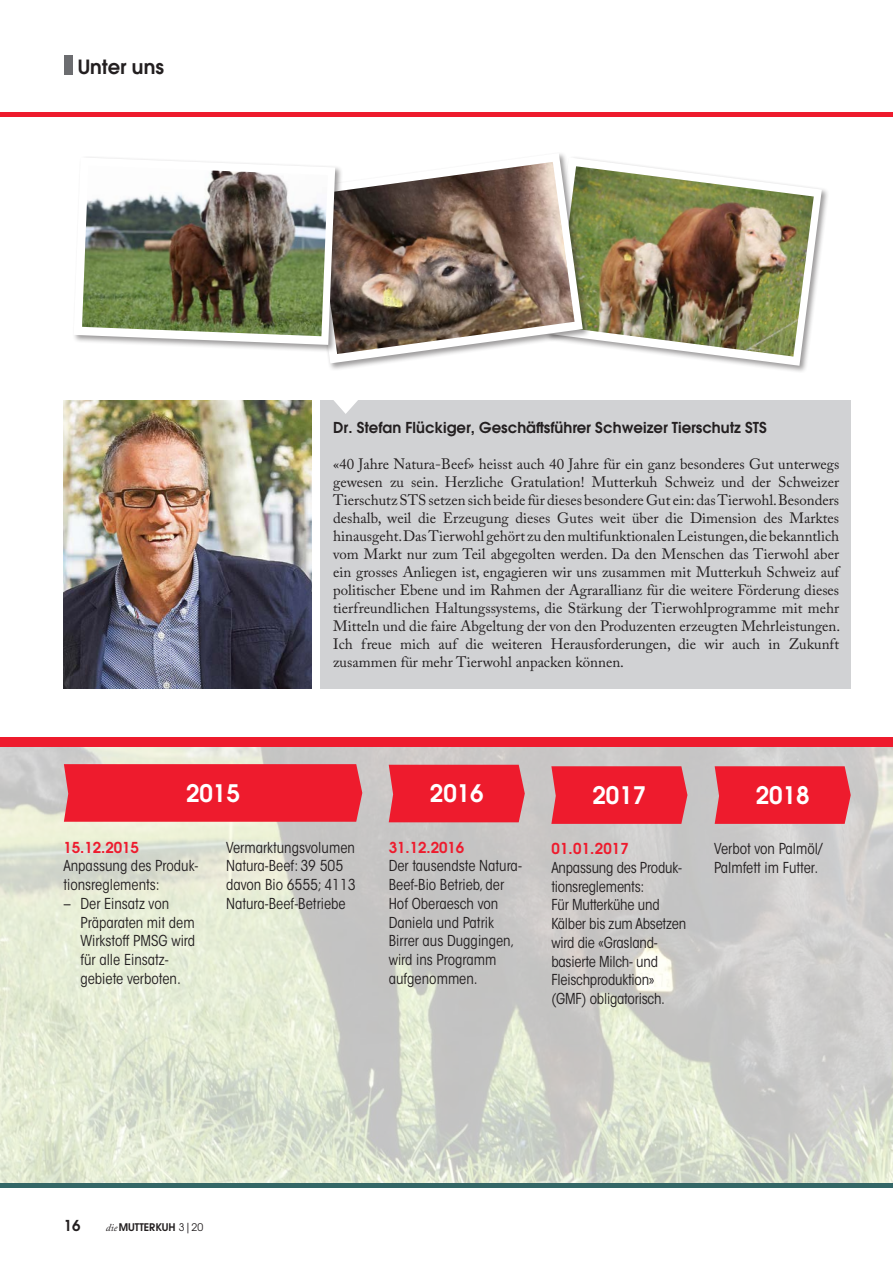
<style>
.page{position:relative;width:893px;height:1263px;background:#fff}
.page>*{position:absolute;margin:0;border:0;box-sizing:border-box;transform-origin:0 0}
.t1{font:600 24px "ITC Avant Garde Std";color:#fff}
.t2{font:600 19.5px "ITC Avant Garde Std";color:#231f20}
.t3{font:15px/18px "Adobe Caslon Pro";color:#231f20;text-align:justify}
.t4{font:condensed 15px/18.8px "ITC Avant Garde Std";color:#231f20}
.t5{font:600 15px "ITC Avant Garde Std";color:#231f20}
.t6{font:600 15px "ITC Avant Garde Std";color:#ee1b2d}
.t7{font:600 10.5px "ITC Avant Garde Std";color:#231f20}
.s1{font-family:"Adobe Caslon Pro";font-weight:400;font-style:italic}
.s2{font-weight:400}
</style>
<div class="page">
<div style="left:545px;top:156px;width:285px;height:218px;background:#231f20;opacity:.45"></div>
<svg style="left:591px;top:157px;width:231px;height:209px"></svg>
<img style="left:591px;top:166px;width:223px;height:191px">
<div style="left:305px;top:151px;width:286px;height:221px;background:#231f20;opacity:.45"></div>
<svg style="left:306px;top:153px;width:277px;height:210px"></svg>
<img style="left:315px;top:162px;width:260px;height:192px">
<div style="left:72px;top:156px;width:272px;height:197px;background:#231f20;opacity:.45"></div>
<svg style="left:74px;top:157px;width:261px;height:188px"></svg>
<img style="left:82px;top:166px;width:246px;height:170px">
<div style="left:64px;top:55px;width:8px;height:19px;background:#6c6d70"></div>
<hr style="left:0;top:113px;width:893px;height:4px;background:#ee1b2d">
<img style="left:0;top:747px;width:893px;height:437px">
<svg style="left:551px;top:766px;width:136px;height:58px;background:#ec2233"></svg>
<svg style="left:715px;top:766px;width:136px;height:58px;background:#ec2234"></svg>
<div style="left:0;top:737px;width:893px;height:10px;background:#ee1b2d"></div>
<hr style="left:0;top:1184px;width:893px;height:4px;background:#366">
<img style="left:64px;top:401px;width:248px;height:288px">
<div style="left:320px;top:401px;width:530px;height:288px;background:#d1d2d4"></div>
<svg style="left:333px;top:400px;width:25px;height:14px"></svg>
<div style="left:389px;top:765px;width:136px;height:57px;background:#ee1b2d"></div>
<div style="left:64px;top:764px;width:298px;height:58px;background:#ee1b2d"></div>
<p class="t2" style="left:78px;top:55px;width:88px">Unter uns</p>
<p class="t5" style="left:333px;top:418px;width:435px">Dr. Stefan Flückiger, Geschäftsführer Schweizer Tierschutz STS</p>
<p class="t3" style="left:333px;top:455px;width:509px">«40 Jahre Natura-Beef» heisst auch 40 Jahre für ein ganz besonderes Gut unterwegs gewesen zu sein. Herzliche Gratulation! Mutterkuh Schweiz und der Schweizer Tierschutz STS setzen sich beide für dieses besondere Gut ein: das Tierwohl. Besonders deshalb, weil die Erzeugung dieses Gutes weit über die Dimension des Marktes hinausgeht. Das Tierwohl gehört zu den multifunktionalen Leistungen, die bekanntlich vom Markt nur zum Teil abgegolten werden. Da den Menschen das Tierwohl aber ein grosses Anliegen ist, engagieren wir uns zusammen mit Mutterkuh Schweiz auf politischer Ebene und im Rahmen der Agrarallianz für die weitere Förderung dieses tierfreundlichen Haltungssystems, die Stärkung der Tierwohlprogramme mit mehr Mitteln und die faire Abgeltung der von den Produzenten erzeugten Mehrleistungen.<br>Ich freue mich auf die weiteren Herausforderungen, die wir auch in Zukunft zusammen für mehr Tierwohl anpacken können.</p>
<p class="t1" style="left:186px;top:778px;width:55px">2015</p>
<p class="t1" style="left:430px;top:778px;width:55px">2016</p>
<p class="t6" style="left:63px;top:837px;width:77px">15.12.2015</p>
<p class="t4" style="left:63px;top:857px;width:137px">Anpassung des Produk&shy;tionsreglements:</p>
<p class="t4" style="left:63px;top:894px;width:107px">– Der Einsatz von</p>
<p class="t4" style="left:80px;top:913px;width:116px">Präparaten mit dem</p>
<p class="t4" style="left:80px;top:932px;width:116px">Wirkstoff PMSG wird</p>
<p class="t4" style="left:80px;top:950px;width:90px">für alle Einsatz-</p>
<p class="t4" style="left:80px;top:969px;width:102px">gebiete verboten.</p>
<p class="t4" style="left:226px;top:838px;width:131px">Vermarktungsvolumen<br>Natura-Beef: 39 505 davon Bio 6555; 4113<br>Natura-Beef-Betriebe</p>
<p class="t6" style="left:389px;top:837px;width:77px">31.12.2016</p>
<p class="t4" style="left:389px;top:857px;width:135px">Der tausendste Natura-<br>Beef-Bio Betrieb, der<br>Hof Oberaesch von<br>Daniela und Patrik<br>Birrer aus Duggingen, wird ins Programm aufgenommen.</p>
<p class="t1" style="left:592px;top:779px;width:55px">2017</p>
<p class="t1" style="left:756px;top:779px;width:55px">2018</p>
<p class="t6" style="left:551px;top:839px;width:79px">01.01.2017</p>
<p class="t4" style="left:551px;top:858px;width:132px">Anpassung des Produk&shy;tionsreglements:</p>
<p class="t4" style="left:551px;top:896px;width:136px">Für Mutterkühe und<br>Kälber bis zum Absetzen wird die «Grasland&shy;basierte Milch- und<br>Fleischproduktion» (GMF) obligatorisch.</p>
<p class="t4" style="left:714px;top:839px;width:110px">Verbot von Palmöl/<br>Palmfett im Futter.</p>
<p class="t5" style="left:64px;top:1216px;width:18px">16</p>
<p class="t7" style="left:106px;top:1220px;width:99px"><span class="s1">die</span>MUTTERKUH <span class="s2">3|20</span></p>
</div>
